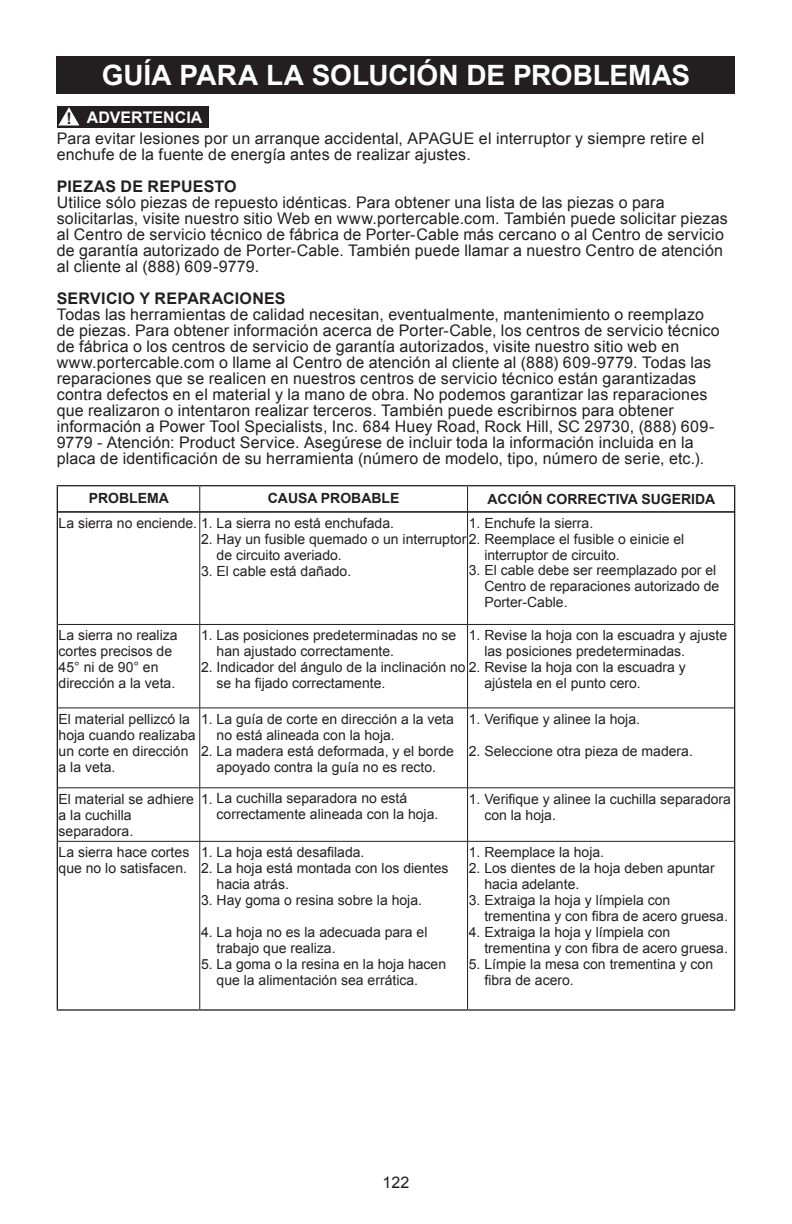
<style>
.page{position:relative;width:792px;height:1224px;background:#fff}
.page>*{position:absolute;margin:0;border:0;box-sizing:border-box;transform-origin:0 0}
.t1{font:700 28px "Arial";letter-spacing:-.005em;color:#fff}
.t2{font:16px/16px "Arial";letter-spacing:.01em;color:#231f20}
.t3{font:700 16px "Arial";letter-spacing:.015em;color:#231f20}
.t4{font:700 16px "Arial";color:#fff}
.t5{font:14px/16px "Arial";color:#231f20}
.t6{font:700 14px "Arial";color:#231f20}
.s1{color:#231f20}
</style>
<div class="page">
<div style="left:57px;top:57px;width:678px;height:37px;background:#231f20"></div>
<hr style="left:57px;top:511px;width:143px;height:1px;background:#231f20">
<hr style="left:57px;top:512px;width:143px;height:1px;background:#231f20">
<hr style="left:200px;top:511px;width:268px;height:1px;background:#231f20">
<hr style="left:200px;top:512px;width:268px;height:1px;background:#231f20">
<hr style="left:468px;top:511px;width:267px;height:1px;background:#231f20">
<hr style="left:468px;top:512px;width:267px;height:1px;background:#231f20">
<hr style="left:199px;top:512px;width:1px;height:112px;background:#231f20">
<hr style="left:467px;top:512px;width:1px;height:112px;background:#231f20">
<hr style="left:58px;top:624px;width:142px;height:1px;background:#231f20">
<hr style="left:200px;top:624px;width:268px;height:1px;background:#231f20">
<hr style="left:199px;top:625px;width:1px;height:83px;background:#231f20">
<hr style="left:468px;top:624px;width:266px;height:1px;background:#231f20">
<hr style="left:467px;top:625px;width:1px;height:83px;background:#231f20">
<hr style="left:58px;top:708px;width:142px;height:1px;background:#231f20">
<hr style="left:200px;top:708px;width:268px;height:1px;background:#231f20">
<hr style="left:199px;top:708px;width:1px;height:80px;background:#231f20">
<hr style="left:468px;top:708px;width:266px;height:1px;background:#231f20">
<hr style="left:467px;top:708px;width:1px;height:80px;background:#231f20">
<hr style="left:58px;top:787px;width:142px;height:1px;background:#231f20">
<hr style="left:200px;top:787px;width:268px;height:1px;background:#231f20">
<hr style="left:199px;top:788px;width:1px;height:53px;background:#231f20">
<hr style="left:468px;top:787px;width:266px;height:1px;background:#231f20">
<hr style="left:467px;top:788px;width:1px;height:53px;background:#231f20">
<hr style="left:58px;top:841px;width:142px;height:1px;background:#231f20">
<hr style="left:200px;top:841px;width:268px;height:1px;background:#231f20">
<hr style="left:199px;top:842px;width:1px;height:167px;background:#231f20">
<hr style="left:468px;top:841px;width:266px;height:1px;background:#231f20">
<hr style="left:467px;top:842px;width:1px;height:167px;background:#231f20">
<hr style="left:57px;top:1009px;width:143px;height:2px;background:#231f20">
<hr style="left:200px;top:1009px;width:268px;height:2px;background:#231f20">
<hr style="left:468px;top:1009px;width:267px;height:2px;background:#231f20">
<hr style="left:734px;top:512px;width:1px;height:112px;background:#231f20">
<hr style="left:734px;top:624px;width:1px;height:84px;background:#231f20">
<hr style="left:734px;top:708px;width:1px;height:80px;background:#231f20">
<hr style="left:734px;top:788px;width:1px;height:53px;background:#231f20">
<hr style="left:734px;top:841px;width:1px;height:168px;background:#231f20">
<hr style="left:57px;top:512px;width:1px;height:112px;background:#231f20">
<hr style="left:57px;top:624px;width:1px;height:84px;background:#231f20">
<hr style="left:57px;top:708px;width:1px;height:80px;background:#231f20">
<hr style="left:57px;top:788px;width:1px;height:53px;background:#231f20">
<hr style="left:57px;top:841px;width:1px;height:168px;background:#231f20">
<hr style="left:57px;top:485px;width:143px;height:1px;background:#231f20">
<svg style="left:57px;top:486px;width:1px;height:25px"></svg>
<hr style="left:200px;top:485px;width:268px;height:1px;background:#231f20">
<hr style="left:468px;top:485px;width:267px;height:1px;background:#231f20">
<svg style="left:734px;top:486px;width:1px;height:25px"></svg>
<svg style="left:199px;top:486px;width:1px;height:26px"></svg>
<svg style="left:467px;top:486px;width:1px;height:26px"></svg>
<div style="left:57px;top:106px;width:152px;height:22px;background:#231f20"></div>
<svg style="left:58px;top:107px;width:21px;height:18px"></svg>
<h1 class="t1" style="left:102px;top:57px;width:590px">GUÍA PARA LA SOLUCIÓN DE PROBLEMAS</h1>
<p class="t4" style="left:67px;top:106px;width:137px"><span class="s1">!</span> ADVERTENCIA</p>
<p class="t2" style="left:57px;top:130px;width:649px">Para evitar lesiones por un arranque accidental, APAGUE el interruptor y siempre retire el enchufe de la fuente de energía antes de realizar ajustes.</p>
<p class="t3" style="left:57px;top:175px;width:182px">PIEZAS DE REPUESTO</p>
<p class="t2" style="left:57px;top:194px;width:673px">Utilice sólo piezas de repuesto idénticas. Para obtener una lista de las piezas o para solicitarlas, visite nuestro sitio Web en www.portercable.com. También puede solicitar piezas al Centro de servicio técnico de fábrica de Porter-Cable más cercano o al Centro de servicio de garantía autorizado de Porter-Cable. También puede llamar a nuestro Centro de atención al cliente al (888) 609-9779.</p>
<p class="t3" style="left:57px;top:287px;width:230px">SERVICIO Y REPARACIONES</p>
<p class="t2" style="left:57px;top:306px;width:665px">Todas las herramientas de calidad necesitan, eventualmente, mantenimiento o reemplazo de piezas. Para obtener información acerca de Porter-Cable, los centros de servicio técnico de fábrica o los centros de servicio de garantía autorizados, visite nuestro sitio web en www.portercable.com o llame al Centro de atención al cliente al (888) 609-9779. Todas las reparaciones que se realicen en nuestros centros de servicio técnico están garantizadas contra defectos en el material y la mano de obra. No podemos garantizar las reparaciones que realizaron o intentaron realizar terceros. También puede escribirnos para obtener información a Power Tool Specialists, Inc. 684 Huey Road, Rock Hill, SC 29730, (888) 609- 9779 - Atención: Product Service. Asegúrese de incluir toda la información incluida en la placa de identificación de su herramienta (número de modelo, tipo, número de serie, etc.).</p>
<p class="t6" style="left:89px;top:489px;width:82px">PROBLEMA</p>
<p class="t6" style="left:268px;top:489px;width:133px">CAUSA PROBABLE</p>
<p class="t6" style="left:487px;top:490px;width:229px">ACCIÓN CORRECTIVA SUGERIDA</p>
<p class="t5" style="left:59px;top:515px;width:337px">La sierra no enciende. 1. La sierra no está enchufada.</p>
<p class="t5" style="left:217px;top:531px;width:469px;text-indent:-16px">2. Hay un fusible quemado o un interruptor 2. Reemplace el fusible o einicie el de circuito averiado.</p>
<p class="t5" style="left:201px;top:563px;width:152px">3. El cable está dañado.</p>
<p class="t5" style="left:469px;top:515px;width:126px">1. Enchufe la sierra.</p>
<p class="t5" style="left:484px;top:547px;width:137px">interruptor de circuito.</p>
<p class="t5" style="left:484px;top:562px;width:237px;text-indent:-16px">3. El cable debe ser reemplazado por el<br>Centro de reparaciones autorizado de<br>Porter-Cable.</p>
<p class="t5" style="left:484px;top:627px;width:244px;text-indent:-16px">1. Revise la hoja con la escuadra y ajuste las posiciones predeterminadas.</p>
<p class="t5" style="left:484px;top:676px;width:158px">ajústela en el punto cero.</p>
<p class="t5" style="left:59px;top:627px;width:121px">La sierra no realiza cortes precisos de<br>45° ni de 90° en dirección a la veta.</p>
<p class="t5" style="left:217px;top:627px;width:241px;text-indent:-16px">1. Las posiciones predeterminadas no se han ajustado correctamente.</p>
<p class="t5" style="left:217px;top:660px;width:471px;text-indent:-16px">2. Indicador del ángulo de la inclinación no 2. Revise la hoja con la escuadra y se ha fijado correctamente.</p>
<p class="t5" style="left:59px;top:711px;width:138px">El material pellizcó la hoja cuando realizaba un corte en dirección a la veta.</p>
<p class="t5" style="left:217px;top:711px;width:239px;text-indent:-16px">1. La guía de corte en dirección a la veta no está alineada con la hoja.</p>
<p class="t5" style="left:201px;top:743px;width:254px;text-align:center">2. La madera está deformada, y el borde apoyado contra la guía no es recto.</p>
<p class="t5" style="left:469px;top:711px;width:173px">1. Verifique y alinee la hoja.</p>
<p class="t5" style="left:469px;top:743px;width:226px">2. Seleccione otra pieza de madera.</p>
<p class="t5" style="left:59px;top:791px;width:137px">El material se adhiere a la cuchilla separadora.</p>
<p class="t5" style="left:217px;top:790px;width:223px;text-indent:-16px">1. La cuchilla separadora no está correctamente alineada con la hoja.</p>
<p class="t5" style="left:484px;top:791px;width:248px;text-indent:-16px">1. Verifique y alinee la cuchilla separadora con la hoja.</p>
<p class="t5" style="left:59px;top:844px;width:132px">La sierra hace cortes que no lo satisfacen.</p>
<p class="t5" style="left:201px;top:844px;width:165px">1. La hoja está desafilada.</p>
<p class="t5" style="left:469px;top:844px;width:137px">1. Reemplace la hoja.</p>
<p class="t5" style="left:484px;top:860px;width:232px;text-indent:-16px">2. Los dientes de la hoja deben apuntar hacia adelante.</p>
<p class="t5" style="left:484px;top:892px;width:245px;text-indent:-16px">3. Extraiga la hoja y límpiela con trementina y con fibra de acero gruesa.</p>
<p class="t5" style="left:484px;top:924px;width:245px;text-indent:-16px">4. Extraiga la hoja y límpiela con trementina y con fibra de acero gruesa.</p>
<p class="t5" style="left:484px;top:956px;width:230px;text-indent:-16px">5. Límpie la mesa con trementina y con fibra de acero.</p>
<p class="t5" style="left:217px;top:860px;width:233px;text-indent:-16px">2. La hoja está montada con los dientes hacia atrás.</p>
<p class="t5" style="left:201px;top:892px;width:222px">3. Hay goma o resina sobre la hoja.</p>
<p class="t5" style="left:217px;top:924px;width:212px;text-indent:-16px">4. La hoja no es la adecuada para el trabajo que realiza.</p>
<p class="t5" style="left:217px;top:956px;width:231px;text-indent:-16px">5. La goma o la resina en la hoja hacen que la alimentación sea errática.</p>
<p class="t2" style="left:383px;top:1174px;width:28px">122</p>
</div>
